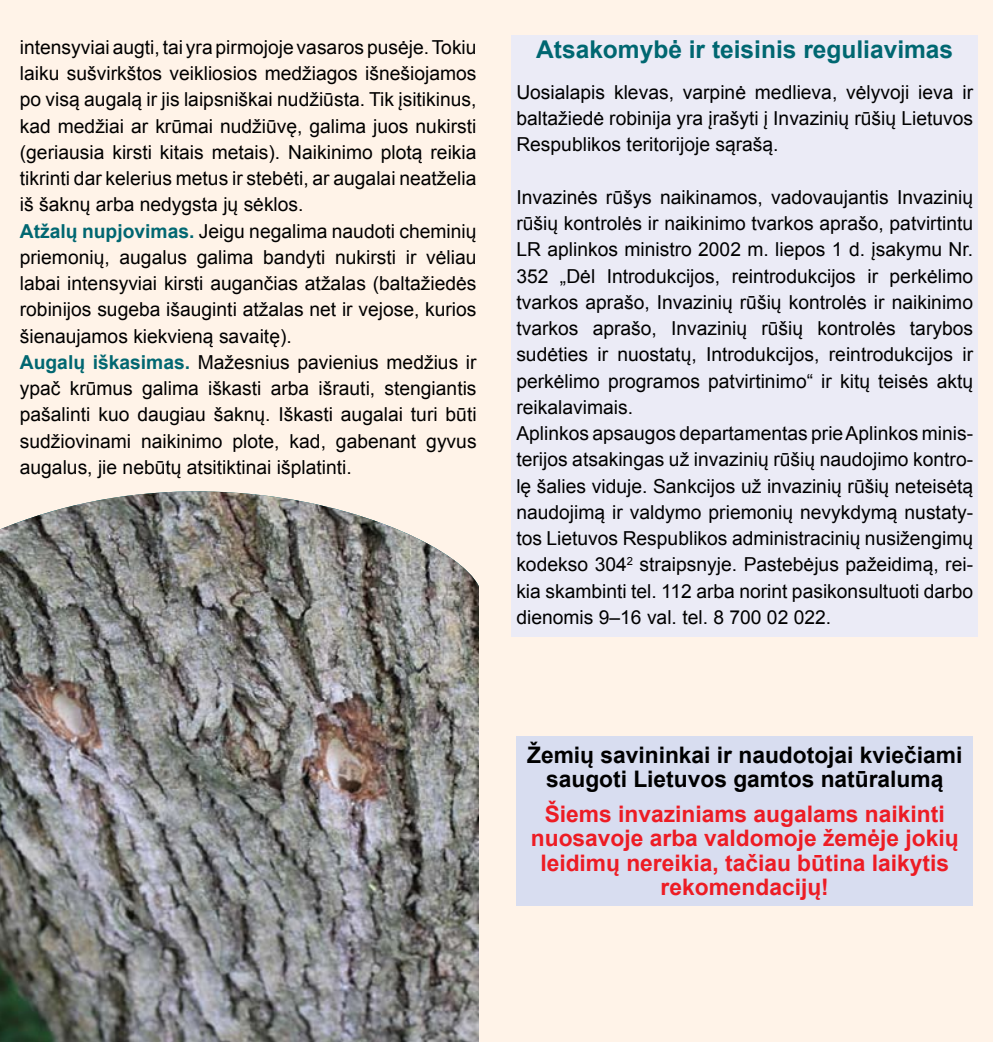
<style>
.page{position:relative;width:993px;height:1042px;background:#fff}
.page>*{position:absolute;margin:0;border:0;box-sizing:border-box;transform-origin:0 0}
.t1{font:700 24.5px "Arial";color:#006771}
.t2{font:700 22.75px/24.5px "Arial";color:#ed1c24;text-align:center}
.t3{font:700 22.75px/24.5px "Arial";color:#000;text-align:center}
.t4{font:19.25px/26.2px "Arial";color:#000}
.s1{font-weight:700;color:#006771}
</style>
<div class="page">
<div style="left:0;top:0;width:496px;height:1042px;background:#fff3e8"></div>
<div style="left:496px;top:0;width:496px;height:1042px;background:#fff3e8"></div>
<div style="left:511px;top:35px;width:466px;height:601px;background:#ebebf6"></div>
<div style="left:516px;top:736px;width:456px;height:169px;background:#d8ddf0"></div>
<img style="left:0;top:491px;width:479px;height:551px">
<p class="t4" style="left:20px;top:34px;width:458px">intensyviai augti, tai yra pirmojoje vasaros pusėje. Tokiu laiku sušvirkštos veikliosios medžiagos išnešiojamos po visą augalą ir jis laipsniškai nudžiūsta. Tik įsitikinus, kad medžiai ar krūmai nudžiūvę, galima juos nukirsti (geriausia kirsti kitais metais). Naikinimo plotą reikia tikrinti dar kelerius metus ir stebėti, ar augalai neatželia iš šaknų arba nedygsta jų sėklos.<br><span class="s1">Atžalų nupjovimas.</span> Jeigu negalima naudoti cheminių priemonių, augalus galima bandyti nukirsti ir vėliau labai intensyviai kirsti augančias atžalas (baltažiedės robinijos sugeba išauginti atžalas net ir vejose, kurios šienaujamos kiekvieną savaitę).<br><span class="s1">Augalų iškasimas.</span> Mažesnius pavienius medžius ir ypač krūmus galima iškasti arba išrauti, stengiantis pašalinti kuo daugiau šaknų. Iškasti augalai turi būti sudžiovinami naikinimo plote, kad, gabenant gyvus augalus, jie nebūtų atsitiktinai išplatinti.</p>
<p class="t1" style="left:536px;top:33px;width:418px">Atsakomybė ir teisinis reguliavimas</p>
<p class="t4" style="left:516px;top:79px;width:458px;text-align:justify">Uosialapis klevas, varpinė medlieva, vėlyvoji ieva ir baltažiedė robinija yra įrašyti į Invazinių rūšių Lietuvos Respublikos teritorijoje sąrašą.</p>
<p class="t4" style="left:516px;top:184px;width:458px">Invazinės rūšys naikinamos, vadovaujantis Invazinių rūšių kontrolės ir naikinimo tvarkos aprašo, patvirtintu LR aplinkos ministro 2002 m. liepos 1 d. įsakymu Nr.<br>352 „Dėl Introdukcijos, reintrodukcijos ir perkėlimo tvarkos aprašo, Invazinių rūšių kontrolės ir naikinimo tvarkos aprašo, Invazinių rūšių kontrolės tarybos sudėties ir nuostatų, Introdukcijos, reintrodukcijos ir perkėlimo programos patvirtinimo“ ir kitų teisės aktų reikalavimais.<br>Aplinkos apsaugos departamentas prie Aplinkos minis&shy;terijos atsakingas už invazinių rūšių naudojimo kontro&shy;lę šalies viduje. Sankcijos už invazinių rūšių neteisėtą naudojimą ir valdymo priemonių nevykdymą nustaty&shy;tos Lietuvos Respublikos administracinių nusižengimų kodekso 304<sup>2</sup> straipsnyje. Pastebėjus pažeidimą, rei&shy;kia skambinti tel. 112 arba norint pasikonsultuoti darbo dienomis 9–16 val. tel. 8 700 02 022.</p>
<p class="t3" style="left:527px;top:743px;width:436px">Žemių savininkai ir naudotojai kviečiami saugoti Lietuvos gamtos natūralumą</p>
<p class="t2" style="left:530px;top:802px;width:429px">Šiems invaziniams augalams naikinti nuosavoje arba valdomoje žemėje jokių leidimų nereikia, tačiau būtina laikytis rekomendacijų!</p>
</div>
